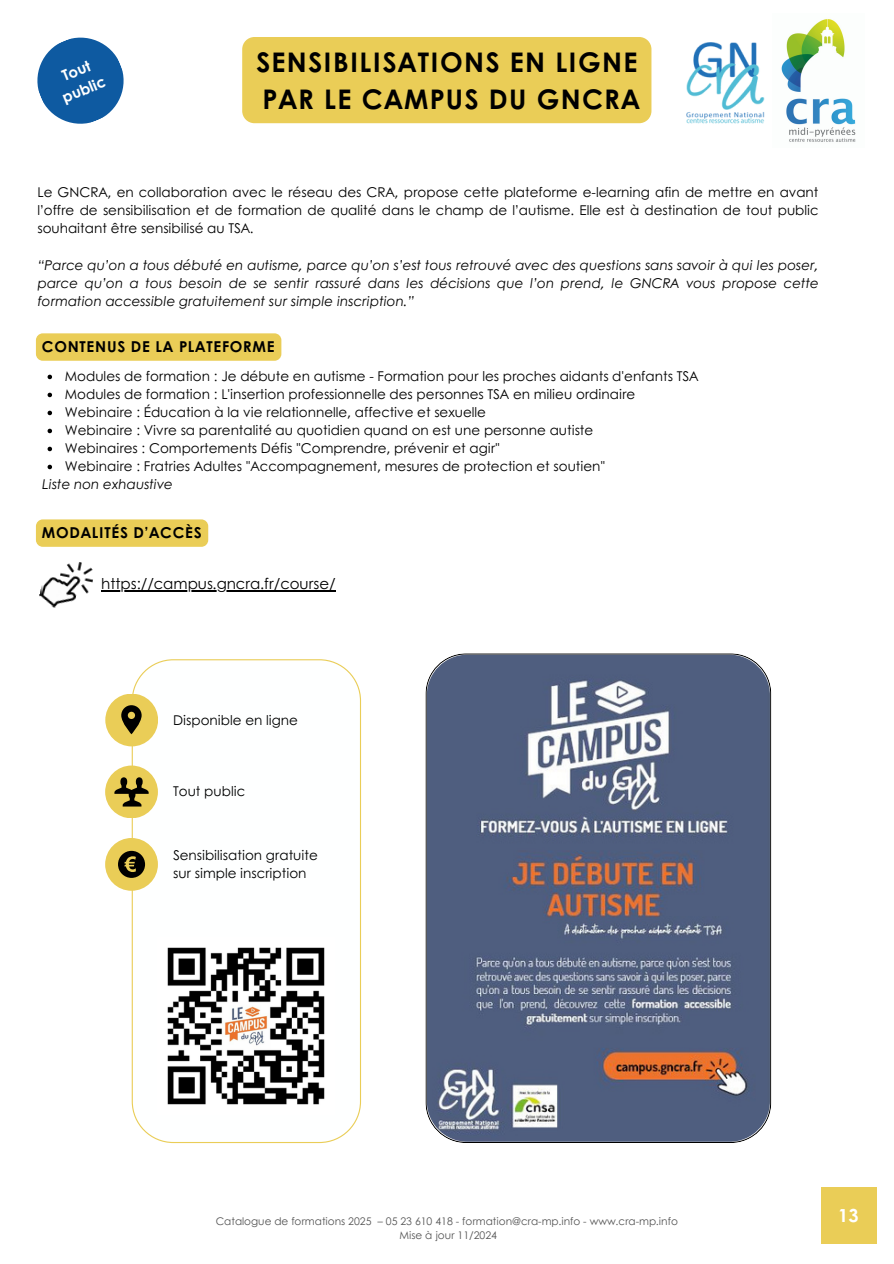
<style>
.page{position:relative;width:894px;height:1264px;background:#fff}
.page>*{position:absolute;margin:0;border:0;box-sizing:border-box;transform-origin:0 0}
.t1{font:700 27px/37.2px "Century Gothic";letter-spacing:.05em;color:#000}
.t2{font:700 18px "Century Gothic";color:#fff}
.t3{font:700 15px "Century Gothic";letter-spacing:.05em;color:#000}
.t4{font:15px "Century Gothic";color:#000}
.t5{font:700 15px/20.2px "Century Gothic";color:#fff;text-align:center}
.t6{font:13.5px/18px "Century Gothic";color:#000;text-align:justify}
.t7{font:italic 13.5px/18px "Century Gothic";color:#000;text-align:justify}
.t8{font:10.5px "Century Gothic";color:#545454}
</style>
<div class="page">
<img style="left:39px;top:562px;width:54px;height:46px">
<svg style="left:425px;top:653px;width:345px;height:489px;background:#656d86"></svg>
<svg style="left:132px;top:659px;width:229px;height:484px"></svg>
<img style="left:158px;top:937px;width:176px;height:177px">
<div style="left:105px;top:838px;width:53px;height:52px;background:#eacd57;border-radius:50%"></div>
<div style="left:118px;top:850px;width:27px;height:27px;background:#000;border-radius:50%"></div>
<svg style="left:124px;top:856px;width:12px;height:16px"></svg>
<div style="left:105px;top:765px;width:53px;height:53px;background:#eacd57;border-radius:50%"></div>
<svg style="left:114px;top:777px;width:35px;height:29px"></svg>
<div style="left:105px;top:693px;width:53px;height:53px;background:#eacd57;border-radius:50%"></div>
<svg style="left:121px;top:705px;width:21px;height:29px"></svg>
<img style="left:686px;top:42px;width:78px;height:82px">
<img style="left:781px;top:19px;width:75px;height:123px">
<div style="left:242px;top:37px;width:409px;height:86px;background:#eacd57"></div>
<div style="left:36px;top:333px;width:245px;height:28px;background:#eacd57;border-radius:7px"></div>
<svg style="left:48px;top:375px;width:4px;height:4px"></svg>
<svg style="left:48px;top:393px;width:4px;height:4px"></svg>
<svg style="left:48px;top:411px;width:4px;height:4px"></svg>
<svg style="left:48px;top:429px;width:4px;height:4px"></svg>
<svg style="left:48px;top:447px;width:4px;height:4px"></svg>
<svg style="left:48px;top:465px;width:4px;height:4px"></svg>
<hr style="left:101px;top:590px;width:234px;height:1px;background:#000">
<div style="left:36px;top:519px;width:172px;height:28px;background:#eacd57;border-radius:7px"></div>
<svg style="left:37px;top:37px;width:87px;height:87px"></svg>
<div style="left:820px;top:1187px;width:56px;height:56px;background:#eacd57"></div>
<h5 class="t5" style="left:51px;top:69px;width:47px;rotate:-22deg">Tout public</h5>
<p class="t1" style="left:256px;top:42px;width:385px">SENSIBILISATIONS EN LIGNE<br>PAR LE CAMPUS DU GNCRA</p>
<h1 class="t6" style="left:37px;top:183px;width:782px">Le GNCRA, en collaboration avec le réseau des CRA, propose cette plateforme e-learning afin de mettre en avant l’offre de sensibilisation et de formation de qualité dans le champ de l’autisme. Elle est à destination de tout public souhaitant être sensibilisé au TSA.</h1>
<p class="t7" style="left:37px;top:255px;width:782px">“Parce qu’on a tous débuté en autisme, parce qu’on s’est tous retrouvé avec des questions sans savoir à qui les poser, parce qu’on a tous besoin de se sentir rassuré dans les décisions que l’on prend, le GNCRA vous propose cette formation accessible gratuitement sur simple inscription.”</p>
<h5 class="t3" style="left:42px;top:335px;width:234px">CONTENUS DE LA PLATEFORME</h5>
<h5 class="t6" style="left:65px;top:367px;width:634px">Modules de formation : Je débute en autisme - Formation pour les proches aidants d'enfants TSA</h5>
<h2 class="t6" style="left:65px;top:385px;width:571px">Modules de formation : L'insertion professionnelle des personnes TSA en milieu ordinaire</h2>
<p class="t6" style="left:65px;top:403px;width:422px">Webinaire : Éducation à la vie relationnelle, affective et sexuelle</p>
<p class="t6" style="left:65px;top:421px;width:529px">Webinaire : Vivre sa parentalité au quotidien quand on est une personne autiste</p>
<p class="t6" style="left:65px;top:439px;width:436px">Webinaires : Comportements Défis "Comprendre, prévenir et agir"</p>
<p class="t6" style="left:65px;top:457px;width:542px">Webinaire : Fratries Adultes "Accompagnement, mesures de protection et soutien"</p>
<p class="t7" style="left:42px;top:475px;width:132px">Liste non exhaustive</p>
<h2 class="t3" style="left:42px;top:521px;width:161px">MODALITÉS D’ACCÈS</h2>
<h5 class="t4" style="left:101px;top:572px;width:236px">https://campus.gncra.fr/course/</h5>
<p class="t6" style="left:173px;top:710px;width:126px">Disponible en ligne</p>
<h4 class="t6" style="left:173px;top:782px;width:73px">Tout public</h4>
<h5 class="t6" style="left:173px;top:845px;width:146px">Sensibilisation gratuite sur simple inscription</h5>
<h3 class="t8" style="left:216px;top:1213px;width:463px">Catalogue de formations 2025 – 05 23 610 418 - formation@cra-mp.info - www.cra-mp.info</h3>
<p class="t8" style="left:399px;top:1227px;width:99px">Mise à jour 11/2024</p>
<h5 class="t2" style="left:838px;top:1202px;width:22px">13</h5>
</div>
